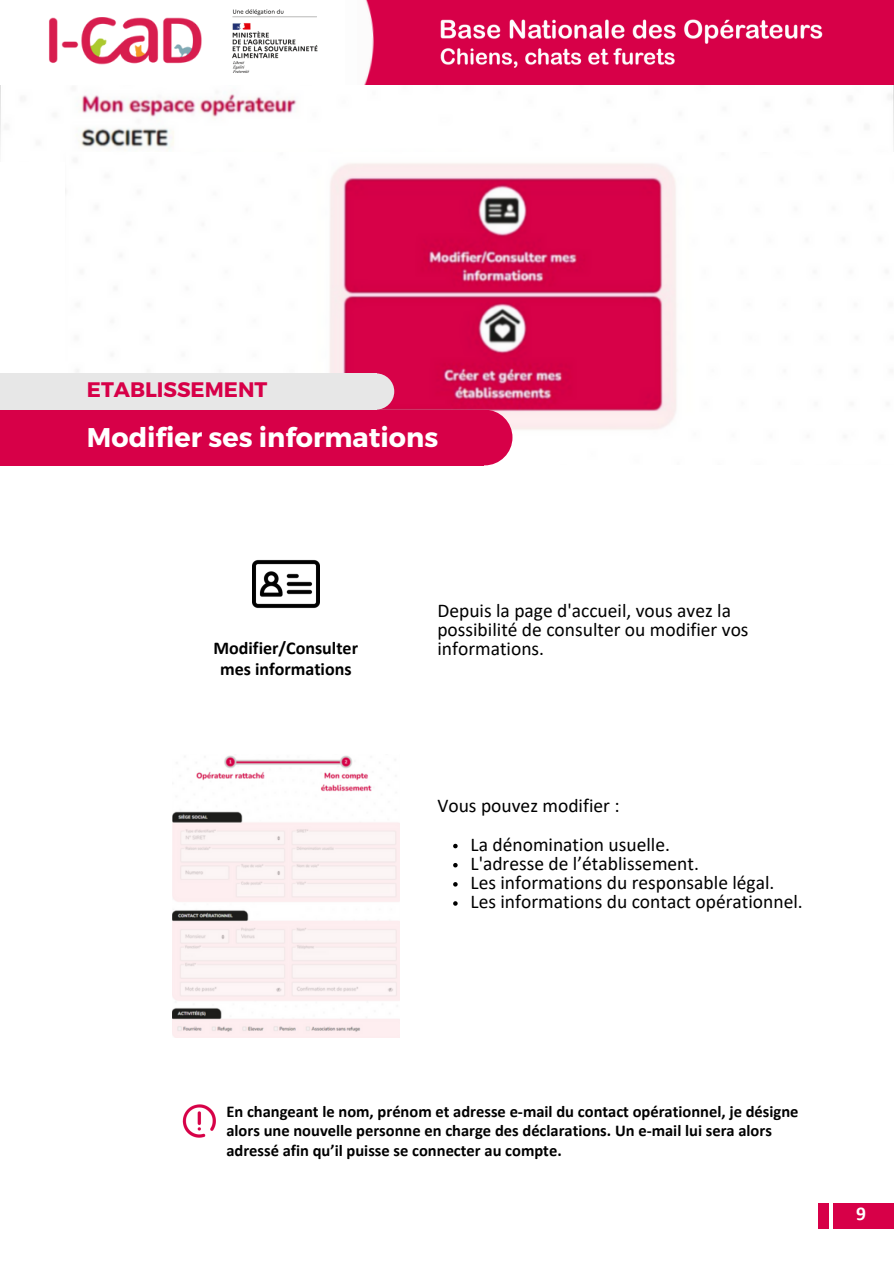
<style>
.page{position:relative;width:894px;height:1264px;background:#fff}
.page>*{position:absolute;margin:0;border:0;box-sizing:border-box;transform-origin:0 0}
.t1{font:700 27px "Montserrat";color:#fff}
.t2{font:700 21px "Montserrat";color:#d70048}
.t3{font:19.5px/19.2px "Calibri";color:#000}
.t4{font:700 19.5px "Calibri";color:#fff}
.t5{font:700 18px/21.3px "Calibri";color:#000;text-align:center}
.t6{font:700 16.5px/19.2px "Calibri";color:#000}
</style>
<div class="page">
<img style="left:0;top:84px;width:893px;height:66px">
<img style="left:77px;top:163px;width:600px;height:302px">
<div style="left:314px;top:0;width:579px;height:84px;background:#d70048"></div>
<div style="left:0;top:0;width:356px;height:84px;background:#fff"></div>
<img style="left:232px;top:9px;width:86px;height:64px">
<img style="left:49px;top:18px;width:153px;height:47px">
<img style="left:356px;top:0;width:18px;height:84px">
<img style="left:437px;top:19px;width:387px;height:72px">
<div style="left:456px;top:409px;width:56px;height:56px;background:#d70048;border-radius:50%"></div>
<div style="left:0;top:409px;width:484px;height:56px;background:#d70048"></div>
<img style="left:252px;top:559px;width:67px;height:50px">
<img style="left:172px;top:755px;width:227px;height:282px">
<div style="left:832px;top:1203px;width:61px;height:25px;background:#d70048"></div>
<div style="left:818px;top:1203px;width:10px;height:25px;background:#d70048"></div>
<svg style="left:453px;top:843px;width:4px;height:5px"></svg>
<svg style="left:453px;top:863px;width:4px;height:4px"></svg>
<svg style="left:453px;top:882px;width:4px;height:4px"></svg>
<svg style="left:453px;top:901px;width:4px;height:4px"></svg>
<img style="left:182px;top:1104px;width:34px;height:34px">
<div style="left:358px;top:373px;width:36px;height:36px;background:#e7e7e7;border-radius:50%"></div>
<div style="left:0;top:373px;width:376px;height:36px;background:#e7e7e7"></div>
<p class="t2" style="left:87px;top:376px;width:182px">ETABLISSEMENT</p>
<h1 class="t1" style="left:87px;top:419px;width:353px">Modifier ses informations</h1>
<p class="t5" style="left:213px;top:639px;width:146px">Modifier/Consulter mes informations</p>
<p class="t3" style="left:437px;top:602px;width:312px">Depuis la page d'accueil, vous avez la possibilité de consulter ou modifier vos informations.</p>
<p class="t3" style="left:470px;top:788px;width:201px;line-height:38.2px;text-indent:-33px">Vous pouvez modifier :<br>La dénomination usuelle.</p>
<p class="t3" style="left:470px;top:855px;width:334px">L'adresse de l’établissement.<br>Les informations du responsable légal.<br>Les informations du contact opérationnel.</p>
<p class="t6" style="left:226px;top:1103px;width:573px">En changeant le nom, prénom et adresse e-mail du contact opérationnel, je désigne alors une nouvelle personne en charge des déclarations. Un e-mail lui sera alors adressé afin qu’il puisse se connecter au compte.</p>
<p class="t4" style="left:855px;top:1205px;width:11px">9</p>
</div>
